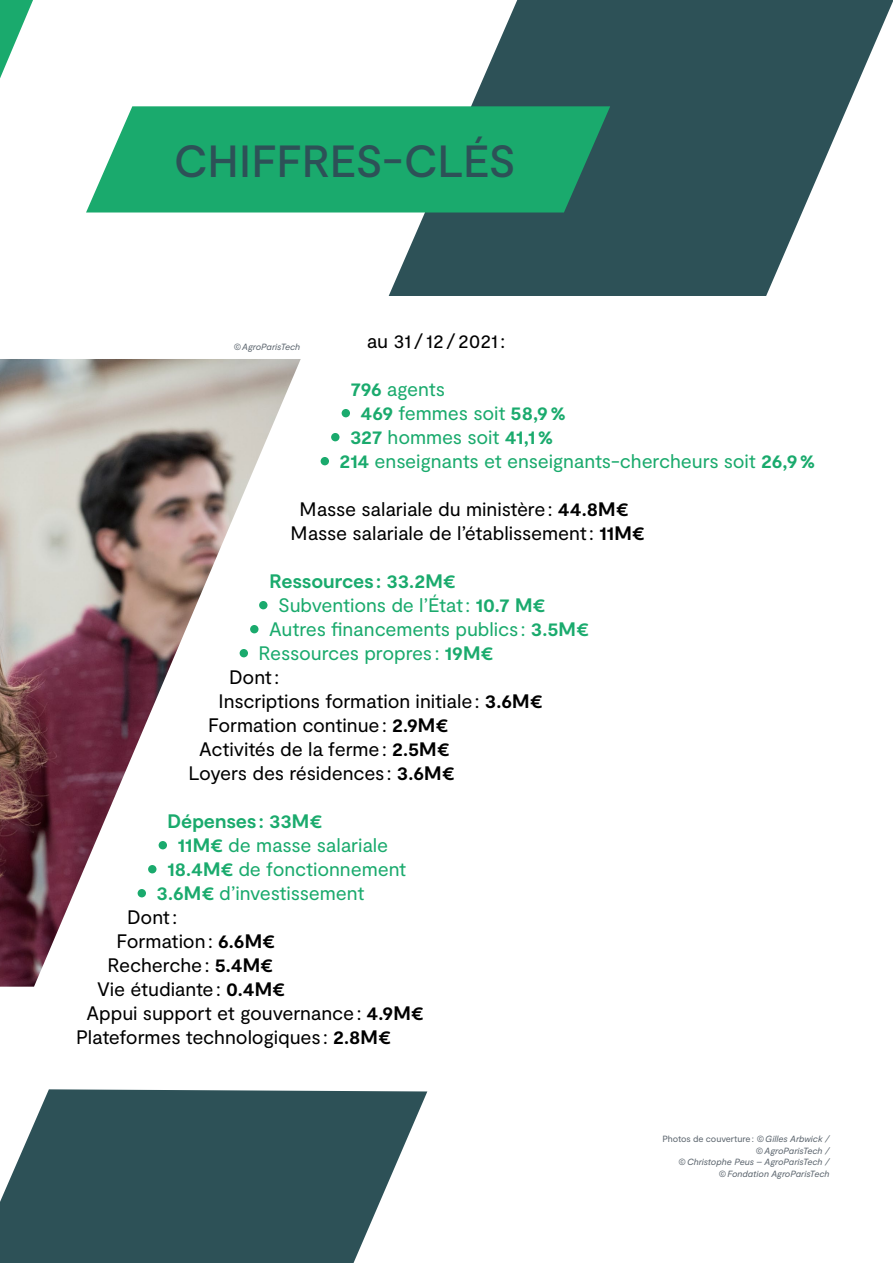
<style>
.page{position:relative;width:893px;height:1263px;background:#fff}
.page>*{position:absolute;margin:0;border:0;box-sizing:border-box;transform-origin:0 0}
.t1{font:500 45px "Moderat";letter-spacing:-.005em;color:#2d5157}
.t2{font:19.5px "Moderat";letter-spacing:-.005em;color:#000}
.t3{font:19.5px "Moderat";letter-spacing:-.01em;color:#1aaa6d}
.t4{font:700 19.5px "Moderat";letter-spacing:-.01em;color:#1aaa6d}
.t5{font:italic 9px/11.4px "Moderat";letter-spacing:-.01em;color:#5d666f;text-align:right}
.s1{font-weight:700}
.s2{font-style:normal}
</style>
<div class="page">
<img style="left:0;top:359px;width:301px;height:628px">
<div style="left:342px;top:409px;width:8px;height:8px;background:#1aaa6d;border-radius:50%"></div>
<div style="left:331px;top:433px;width:8px;height:8px;background:#1aaa6d;border-radius:50%"></div>
<div style="left:321px;top:457px;width:8px;height:8px;background:#1aaa6d;border-radius:50%"></div>
<div style="left:259px;top:601px;width:8px;height:8px;background:#1aaa6d;border-radius:50%"></div>
<div style="left:250px;top:625px;width:8px;height:8px;background:#1aaa6d;border-radius:50%"></div>
<div style="left:240px;top:649px;width:8px;height:8px;background:#1aaa6d;border-radius:50%"></div>
<div style="left:159px;top:841px;width:8px;height:8px;background:#1aaa6d;border-radius:50%"></div>
<div style="left:148px;top:865px;width:8px;height:8px;background:#1aaa6d;border-radius:50%"></div>
<div style="left:138px;top:889px;width:8px;height:8px;background:#1aaa6d;border-radius:50%"></div>
<svg style="left:389px;top:0;width:504px;height:296px;fill:#2d5157"></svg>
<svg style="left:0;top:1089px;width:427px;height:174px;background:#48676c"></svg>
<svg style="left:86px;top:106px;width:524px;height:106px;background:#25aa72"></svg>
<svg style="left:0;top:0;width:33px;height:78px"></svg>
<p class="t1" style="left:174px;top:135px;width:344px">CHIFFRES-CLÉS</p>
<p class="t2" style="left:367px;top:330px;width:140px">au 31 / 12 / 2021 :</p>
<p class="t3" style="left:351px;top:378px;width:96px"><span class="s1">796</span> agents</p>
<p class="t3" style="left:361px;top:402px;width:207px"><span class="s1">469</span> femmes soit <span class="s1">58,9%</span></p>
<p class="t3" style="left:350px;top:426px;width:205px"><span class="s1">327</span> hommes soit <span class="s1">41,1%</span></p>
<p class="t3" style="left:340px;top:450px;width:477px"><span class="s1">214</span> enseignants et enseignants-chercheurs soit <span class="s1">26,9%</span></p>
<p class="t2" style="left:300px;top:498px;width:330px">Masse salariale du ministère : <span class="s1">44.8M€</span></p>
<p class="t2" style="left:291px;top:522px;width:355px">Masse salariale de l’établissement : <span class="s1">11M€</span></p>
<p class="t4" style="left:270px;top:570px;width:187px">Ressources : 33.2M€</p>
<p class="t3" style="left:278px;top:594px;width:269px">Subventions de l’État: <span class="s1">10.7 M€</span></p>
<p class="t3" style="left:269px;top:618px;width:321px">Autres financements publics : <span class="s1">3.5M€</span></p>
<p class="t3" style="left:259px;top:642px;width:236px">Ressources propres : <span class="s1">19M€</span></p>
<p class="t2" style="left:229px;top:666px;width:51px">Dont:</p>
<p class="t2" style="left:219px;top:690px;width:325px">Inscriptions formation initiale : <span class="s1">3.6M€</span></p>
<p class="t2" style="left:208px;top:714px;width:241px">Formation continue : <span class="s1">2.9M€</span></p>
<p class="t2" style="left:199px;top:738px;width:252px">Activités de la ferme : <span class="s1">2.5M€</span></p>
<p class="t2" style="left:189px;top:762px;width:267px">Loyers des résidences : <span class="s1">3.6M€</span></p>
<p class="t4" style="left:168px;top:810px;width:156px">Dépenses : 33M€</p>
<p class="t3" style="left:178px;top:834px;width:212px"><span class="s1">11M€</span> de masse salariale</p>
<p class="t3" style="left:167px;top:858px;width:241px"><span class="s1">18.4M€</span> de fonctionnement</p>
<p class="t3" style="left:157px;top:882px;width:209px"><span class="s1">3.6M€</span> d’investissement</p>
<p class="t2" style="left:127px;top:906px;width:51px">Dont:</p>
<p class="t2" style="left:117px;top:930px;width:160px">Formation : <span class="s1">6.6M€</span></p>
<p class="t2" style="left:108px;top:954px;width:167px">Recherche : <span class="s1">5.4M€</span></p>
<p class="t2" style="left:97px;top:978px;width:189px">Vie étudiante : <span class="s1">0.4M€</span></p>
<p class="t2" style="left:87px;top:1002px;width:338px">Appui support et gouvernance : <span class="s1">4.9M€</span></p>
<p class="t2" style="left:76px;top:1026px;width:316px">Plateformes technologiques : <span class="s1">2.8M€</span></p>
<p class="t5" style="left:233px;top:341px;width:69px">©AgroParisTech</p>
<p class="t5" style="left:662px;top:1134px;width:169px"><span class="s2">Photos de couverture :</span> ©Gilles Arbwick / ©AgroParisTech /<br>©Christophe Peus – AgroParisTech / ©Fondation AgroParisTech</p>
</div>
